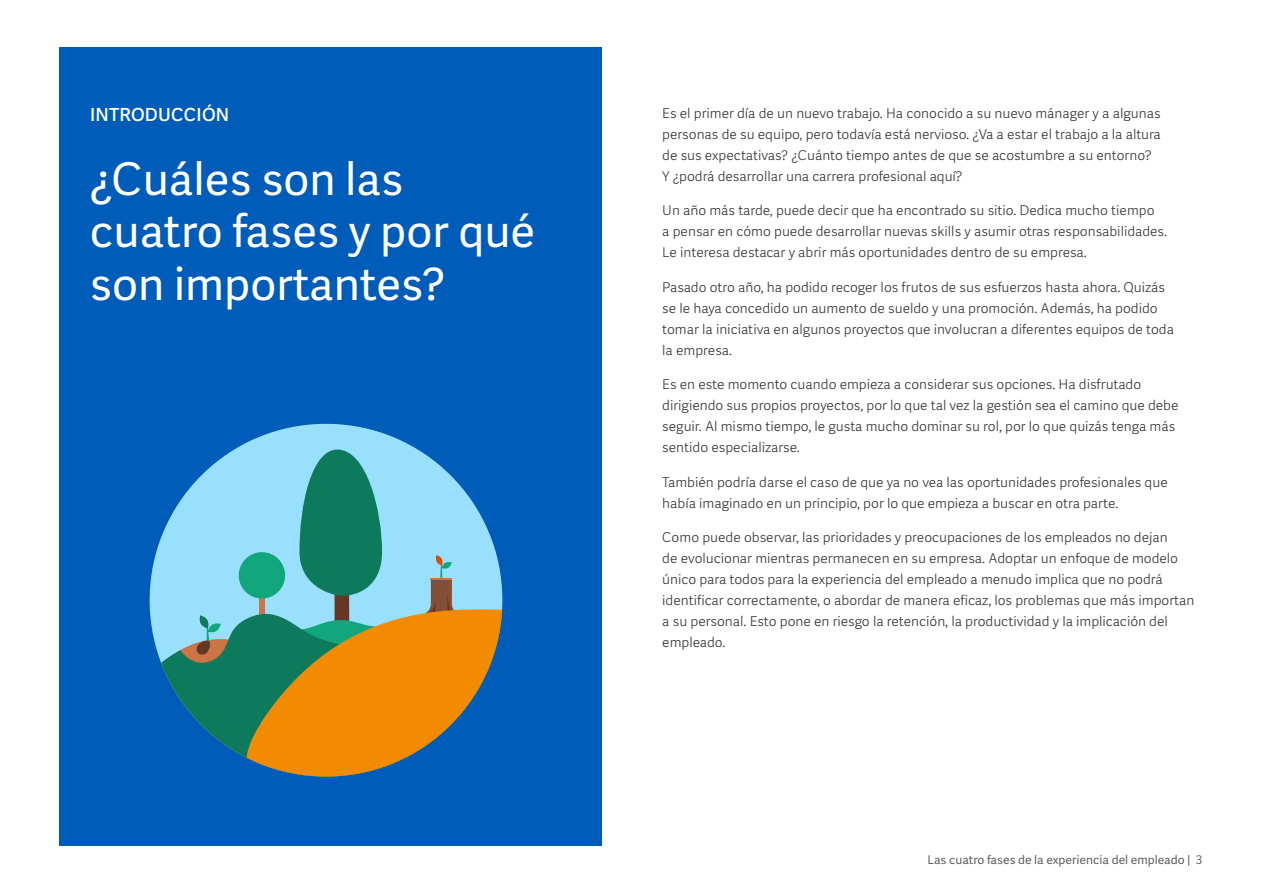
<style>
.page{position:relative;width:1263px;height:893px;background:#fff}
.page>*{position:absolute;margin:0;border:0;box-sizing:border-box;transform-origin:0 0}
.t1{font:45px/52.5px "Workday Adelle Sans";color:#fff}
.t2{font:500 18px "Workday Adelle Sans";letter-spacing:.01em;color:#fff}
.t3{font:300 13.5px/21px "Workday Adelle Sans";color:#333}
.t4{font:12px "Workday Adelle Sans";color:#616161}
</style>
<div class="page">
<div style="left:60px;top:47px;width:542px;height:798px;background:#005cb9"></div>
<div style="left:150px;top:424px;width:352px;height:352px;background:#99e0ff;border-radius:50%"></div>
<svg style="left:150px;top:449px;width:308px;height:237px"></svg>
<svg style="left:172px;top:594px;width:330px;height:182px"></svg>
<h2 class="t2" style="left:90px;top:104px;width:141px">INTRODUCCIÓN</h2>
<h1 class="t1" style="left:90px;top:154px;width:447px">¿Cuáles son las cuatro fases y por qué son importantes?</h1>
<p class="t3" style="left:662px;top:103px;width:500px">Es el primer día de un nuevo trabajo. Ha conocido a su nuevo mánager y a algunas personas de su equipo, pero todavía está nervioso. ¿Va a estar el trabajo a la altura de sus expectativas? ¿Cuánto tiempo antes de que se acostumbre a su entorno?<br>Y ¿podrá desarrollar una carrera profesional aquí?</p>
<p class="t3" style="left:662px;top:200px;width:506px">Un año más tarde, puede decir que ha encontrado su sitio. Dedica mucho tiempo<br>a pensar en cómo puede desarrollar nuevas skills y asumir otras responsabilidades.<br>Le interesa destacar y abrir más oportunidades dentro de su empresa.</p>
<p class="t3" style="left:662px;top:277px;width:513px">Pasado otro año, ha podido recoger los frutos de sus esfuerzos hasta ahora. Quizás se le haya concedido un aumento de sueldo y una promoción. Además, ha podido tomar la iniciativa en algunos proyectos que involucran a diferentes equipos de toda la empresa.</p>
<p class="t3" style="left:662px;top:374px;width:518px">Es en este momento cuando empieza a considerar sus opciones. Ha disfrutado dirigiendo sus propios proyectos, por lo que tal vez la gestión sea el camino que debe seguir. Al mismo tiempo, le gusta mucho dominar su rol, por lo que quizás tenga más sentido especializarse.</p>
<p class="t3" style="left:662px;top:472px;width:507px">También podría darse el caso de que ya no vea las oportunidades profesionales que había imaginado en un principio, por lo que empieza a buscar en otra parte.</p>
<p class="t3" style="left:662px;top:527px;width:534px">Como puede observar, las prioridades y preocupaciones de los empleados no dejan<br>de evolucionar mientras permanecen en su empresa. Adoptar un enfoque de modelo único para todos para la experiencia del empleado a menudo implica que no podrá identificar correctamente, o abordar de manera eficaz, los problemas que más importan a su personal. Esto pone en riesgo la retención, la productividad y la implicación del empleado.</p>
<p class="t4" style="left:927px;top:853px;width:276px">Las cuatro fases de la experiencia del empleado | 3</p>
</div>
